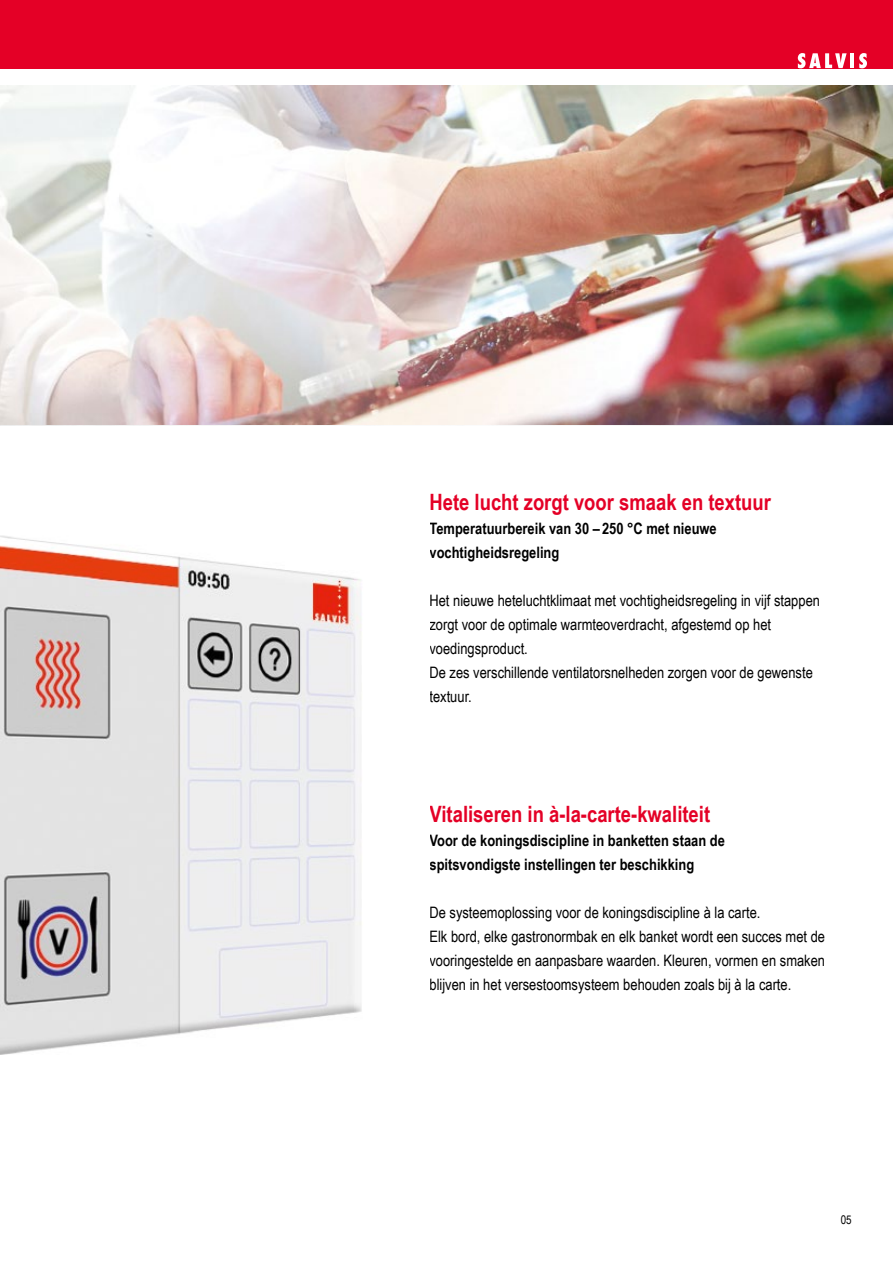
<style>
.page{position:relative;width:893px;height:1263px;background:#fff}
.page>*{position:absolute;margin:0;border:0;box-sizing:border-box;transform-origin:0 0}
.t1{font:700 22.5px "Arial Narrow";color:#e40026}
.t2{font:15.75px/24px "Arial Narrow";color:#000}
.t3{font:700 15.75px/24px "Arial Narrow";color:#000}
.t4{font:12px "Arial Narrow";color:#000}
</style>
<div class="page">
<div style="left:0;top:0;width:893px;height:68px;background:#e40026"></div>
<img style="left:0;top:85px;width:893px;height:340px">
<svg style="left:798px;top:53px;width:49px;height:15px"></svg>
<hr style="left:850px;top:53px;width:4px;height:15px;background:#fff">
<svg style="left:859px;top:53px;width:8px;height:15px"></svg>
<img style="left:0;top:535px;width:362px;height:520px">
<h1 class="t1" style="left:429px;top:485px;width:343px">Hete lucht zorgt voor smaak en textuur</h1>
<p class="t3" style="left:429px;top:516px;width:289px">Temperatuurbereik van 30 – 250 °C met nieuwe vochtigheidsregeling</p>
<p class="t2" style="left:429px;top:588px;width:392px">Het nieuwe heteluchtklimaat met vochtigheidsregeling in vijf stappen zorgt voor de optimale warmteoverdracht, afgestemd op het voedingsproduct.<br>De zes verschillende ventilatorsnelheden zorgen voor de gewenste textuur.</p>
<h1 class="t1" style="left:429px;top:797px;width:282px">Vitaliseren in à-la-carte-kwaliteit</h1>
<p class="t3" style="left:429px;top:828px;width:297px">Voor de koningsdiscipline in banketten staan de spitsvondigste instellingen ter beschikking</p>
<p class="t2" style="left:429px;top:900px;width:397px">De systeemoplossing voor de koningsdiscipline à la carte.<br>Elk bord, elke gastronormbak en elk banket wordt een succes met de vooringestelde en aanpasbare waarden. Kleuren, vormen en smaken blijven in het versestoomsysteem behouden zoals bij à la carte.</p>
<p class="t4" style="left:841px;top:1211px;width:12px">05</p>
</div>
